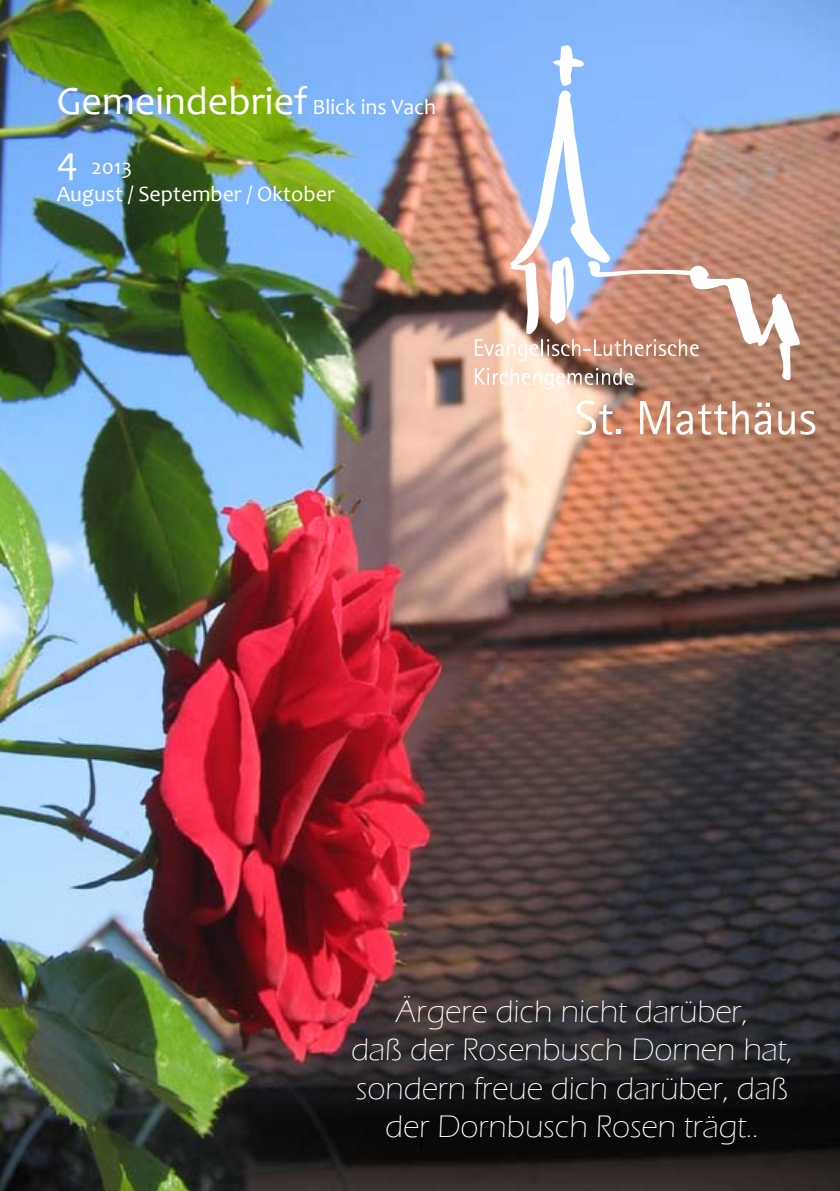
<style>
.page{position:relative;width:840px;height:1191px;background:#fff}
.page>*{position:absolute;margin:0;border:0;box-sizing:border-box;transform-origin:0 0}
.t1{font:40px "Candara";color:#fff}
.t2{font:300 32px/38.4px "Eras ITC";color:#fff;text-align:center}
.t3{font:22px/26.4px "Candara";color:#fff}
.s1{font-size:22px}
.s2{font-size:40px}
</style>
<div class="page">
<img style="left:0;top:0;width:839px;height:1191px">
<svg style="left:508px;top:44px;width:291px;height:337px;background:#aeabbd"></svg>
<svg style="left:474px;top:339px;width:224px;height:22px;background:#d1a895"></svg>
<svg style="left:474px;top:368px;width:159px;height:22px;background:#d4bcad"></svg>
<svg style="left:576px;top:400px;width:44px;height:35px"></svg>
<svg style="left:639px;top:401px;width:30px;height:33px"></svg>
<svg style="left:675px;top:401px;width:73px;height:34px"></svg>
<svg style="left:754px;top:402px;width:16px;height:33px"></svg>
<svg style="left:778px;top:411px;width:16px;height:24px"></svg>
<svg style="left:800px;top:411px;width:14px;height:24px"></svg>
<p class="t1" style="left:57px;top:77px;width:380px">Gemeindebrief <span class="s1">Blick ins Vach</span></p>
<p class="t3" style="left:57px;top:154px;width:279px"><span class="s2">4</span> 2013<br>August / September / Oktober</p>
<p class="t2" style="left:351px;top:992px;width:443px">Ärgere dich nicht darüber,<br>daß der Rosenbusch Dornen hat, sondern freue dich darüber, daß der Dornbusch Rosen trägt..</p>
</div>
